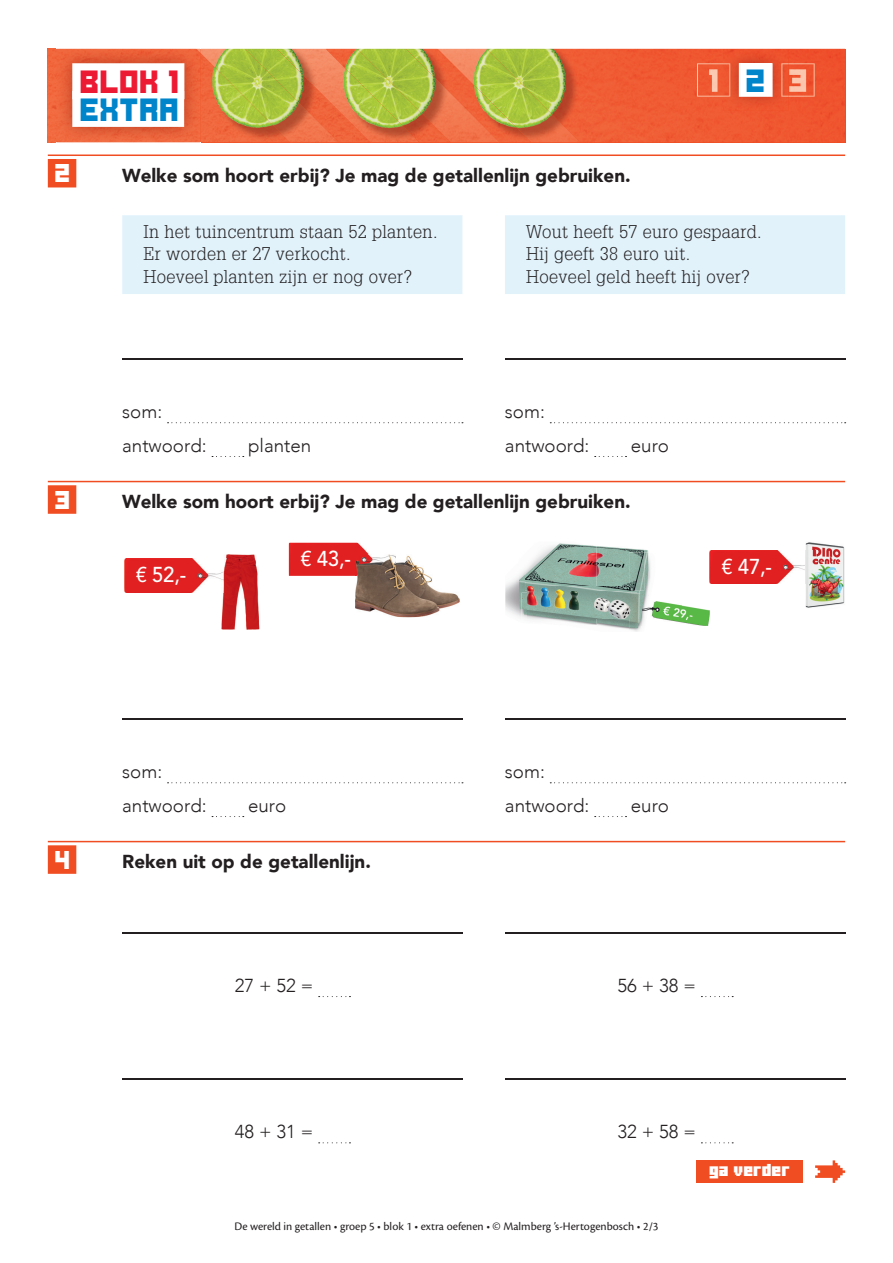
<style>
.page{position:relative;width:893px;height:1263px;background:#fff}
.page>*{position:absolute;margin:0;border:0;box-sizing:border-box;transform-origin:0 0}
.t1{font:22.5px "Ode to Idle Gaming";letter-spacing:.01em;color:#0084ca}
.t2{font:22.5px "Ode to Idle Gaming";color:#ed1a33}
.t3{font:500 21.45px "Avenir LT Std";color:#fff;scale:.95 1}
.t4{font:900 18.75px "Avenir";color:#231f20}
.t5{font:300 18.75px/33.8px "Avenir";color:#231f20}
.t6{font:300 18px/22.5px "Glypha LT Std";letter-spacing:.02em;color:#231f20}
.t7{font:18px "Ode to Idle Gaming";color:#fff}
.t8{font:12.3px "Minercraftory";letter-spacing:.01em;color:#fff}
.t9{font:12px "Cronos Pro";color:#231f20}
</style>
<div class="page">
<div style="left:760px;top:49px;width:85px;height:93px;background:#ef542e"></div>
<div style="left:580px;top:49px;width:180px;height:93px;background:#f05c34"></div>
<img style="left:499px;top:49px;width:81px;height:93px">
<img style="left:419px;top:49px;width:80px;height:93px">
<img style="left:339px;top:49px;width:80px;height:93px">
<img style="left:200px;top:49px;width:139px;height:93px">
<img style="left:48px;top:49px;width:8px;height:93px">
<img style="left:56px;top:48px;width:144px;height:95px">
<img style="left:56px;top:49px;width:144px;height:1px">
<svg style="left:196px;top:49px;width:4px;height:4px"></svg>
<div style="left:72px;top:63px;width:112px;height:36px;background:#fff"></div>
<div style="left:72px;top:91px;width:112px;height:36px;background:#fff"></div>
<img style="left:788px;top:63px;width:27px;height:34px">
<img style="left:789px;top:69px;width:17px;height:23px">
<img style="left:697px;top:63px;width:26px;height:34px">
<img style="left:709px;top:69px;width:8px;height:23px">
<img style="left:723px;top:49px;width:65px;height:62px">
<img style="left:723px;top:63px;width:7px;height:34px">
<div style="left:740px;top:64px;width:32px;height:32px;background:#fff"></div>
<div style="left:739px;top:63px;width:34px;height:34px;border:1px solid #fff"></div>
<div style="left:696px;top:1160px;width:107px;height:23px;background:#f04d22"></div>
<svg style="left:815px;top:1160px;width:30px;height:23px"></svg>
<hr style="left:48px;top:154px;width:797px;height:2px;background:#f04d22">
<div style="left:48px;top:159px;width:28px;height:28px;background:#f04d22"></div>
<hr style="left:48px;top:481px;width:797px;height:1px;background:#f04d22">
<div style="left:48px;top:485px;width:28px;height:29px;background:#f04d22"></div>
<hr style="left:48px;top:841px;width:797px;height:1px;background:#f04d22">
<div style="left:48px;top:845px;width:28px;height:29px;background:#f04d22"></div>
<div style="left:122px;top:215px;width:723px;height:79px;background:#e1f2fb"></div>
<hr style="left:122px;top:359px;width:340px;height:1px;background:#231f20">
<hr style="left:505px;top:359px;width:340px;height:1px;background:#231f20">
<svg style="left:168px;top:422px;width:295px;height:1px"></svg>
<svg style="left:212px;top:456px;width:32px;height:1px"></svg>
<svg style="left:550px;top:422px;width:296px;height:1px"></svg>
<svg style="left:595px;top:456px;width:31px;height:1px"></svg>
<img style="left:288px;top:542px;width:128px;height:76px">
<img style="left:289px;top:543px;width:107px;height:33px">
<img style="left:355px;top:554px;width:105px;height:63px">
<img style="left:355px;top:554px;width:41px;height:22px">
<img style="left:124px;top:558px;width:136px;height:72px">
<img style="left:124px;top:559px;width:97px;height:33px">
<img style="left:221px;top:554px;width:38px;height:76px">
<img style="left:709px;top:544px;width:97px;height:63px">
<img style="left:710px;top:550px;width:96px;height:33px">
<img style="left:806px;top:542px;width:39px;height:66px">
<img style="left:655px;top:601px;width:55px;height:25px">
<img style="left:682px;top:593px;width:28px;height:17px">
<img style="left:505px;top:578px;width:12px;height:38px">
<img style="left:649px;top:558px;width:6px;height:60px">
<svg style="left:629px;top:628px;width:12px;height:3px"></svg>
<img style="left:519px;top:543px;width:130px;height:78px">
<img style="left:630px;top:553px;width:19px;height:74px">
<img style="left:597px;top:619px;width:32px;height:9px">
<img style="left:521px;top:593px;width:76px;height:32px">
<img style="left:629px;top:593px;width:12px;height:35px">
<img style="left:527px;top:586px;width:102px;height:33px">
<img style="left:597px;top:545px;width:47px;height:41px">
<img style="left:525px;top:545px;width:72px;height:46px">
<img style="left:629px;top:553px;width:15px;height:38px">
<svg style="left:629px;top:586px;width:1px;height:33px"></svg>
<hr style="left:122px;top:719px;width:340px;height:1px;background:#231f20">
<hr style="left:505px;top:719px;width:340px;height:1px;background:#231f20">
<svg style="left:168px;top:782px;width:295px;height:1px"></svg>
<svg style="left:212px;top:816px;width:32px;height:1px"></svg>
<svg style="left:550px;top:782px;width:296px;height:1px"></svg>
<svg style="left:595px;top:816px;width:31px;height:1px"></svg>
<hr style="left:122px;top:932px;width:340px;height:2px;background:#231f20">
<hr style="left:505px;top:932px;width:340px;height:2px;background:#231f20">
<svg style="left:319px;top:996px;width:31px;height:1px"></svg>
<svg style="left:701px;top:996px;width:32px;height:1px"></svg>
<hr style="left:122px;top:1079px;width:340px;height:1px;background:#231f20">
<hr style="left:505px;top:1079px;width:340px;height:1px;background:#231f20">
<svg style="left:319px;top:1142px;width:31px;height:1px"></svg>
<svg style="left:701px;top:1142px;width:32px;height:1px"></svg>
<p class="t2" style="left:81px;top:72px;width:101px">BLOK 1</p>
<p class="t1" style="left:81px;top:100px;width:101px">EXTRA</p>
<p class="t1" style="left:747px;top:71px;width:21px">2</p>
<p class="t7" style="left:55px;top:166px;width:17px">2</p>
<p class="t4" style="left:122px;top:159px;width:510px">Welke som hoort erbij? Je mag de getallenlijn gebruiken.</p>
<p class="t6" style="left:144px;top:220px;width:295px">In het tuincentrum staan 52 planten.<br>Er worden er 27 verkocht.<br>Hoeveel planten zijn er nog over?</p>
<p class="t6" style="left:526px;top:220px;width:237px">Wout heeft 57 euro gespaard.<br>Hij geeft 38 euro uit.<br>Hoeveel geld heeft hij over?</p>
<p class="t5" style="left:122px;top:394px;width:86px">som: antwoord:</p>
<p class="t5" style="left:248px;top:428px;width:65px">planten</p>
<p class="t5" style="left:505px;top:394px;width:86px">som: antwoord:</p>
<p class="t5" style="left:631px;top:428px;width:40px">euro</p>
<p class="t7" style="left:55px;top:492px;width:17px">3</p>
<p class="t4" style="left:122px;top:485px;width:510px">Welke som hoort erbij? Je mag de getallenlijn gebruiken.</p>
<p class="t3" style="left:300px;top:546px;width:55px">€ 43,-</p>
<p class="t3" style="left:136px;top:563px;width:55px">€ 52,-</p>
<p class="t3" style="left:721px;top:554px;width:55px">€ 47,-</p>
<p class="t5" style="left:122px;top:754px;width:86px">som: antwoord:</p>
<p class="t5" style="left:248px;top:788px;width:40px">euro</p>
<p class="t7" style="left:55px;top:852px;width:17px">4</p>
<p class="t4" style="left:122px;top:845px;width:250px">Reken uit op de getallenlijn.</p>
<p class="t5" style="left:505px;top:754px;width:86px">som: antwoord:</p>
<p class="t5" style="left:631px;top:788px;width:40px">euro</p>
<p class="t5" style="left:235px;top:968px;width:80px">27 + 52 =</p>
<p class="t5" style="left:617px;top:968px;width:80px">56 + 38 =</p>
<p class="t5" style="left:235px;top:1114px;width:80px">48 + 31 =</p>
<p class="t5" style="left:617px;top:1114px;width:80px">32 + 58 =</p>
<p class="t8" style="left:709px;top:1161px;width:82px">ga verder</p>
<p class="t9" style="left:234px;top:1219px;width:425px">De wereld in getallen • groep 5 • blok 1 • extra oefenen • © Malmberg ’s-Hertogenbosch • 2/3</p>
</div>
